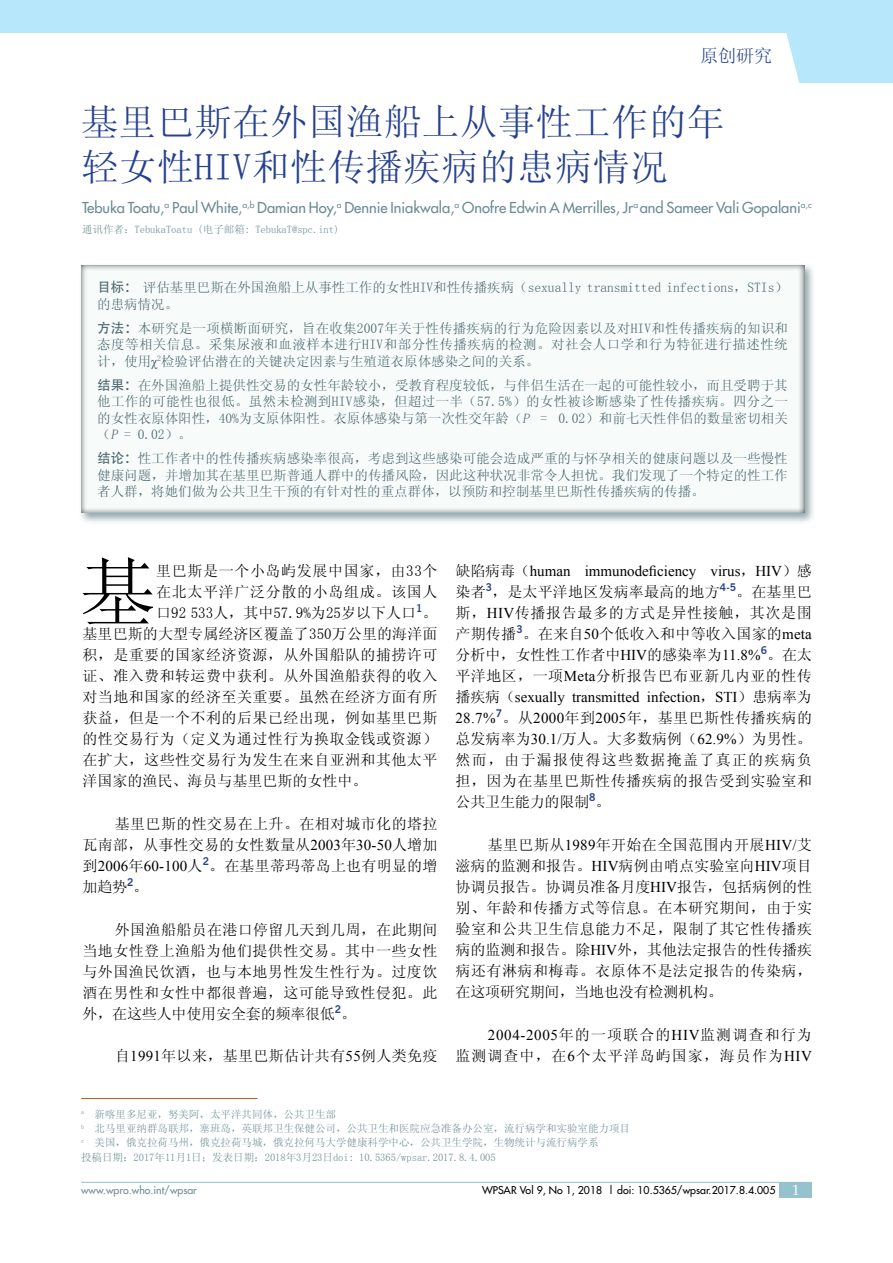
<style>
.page{position:relative;width:893px;height:1263px;background:#fff}
.page>*{position:absolute;margin:0;border:0;box-sizing:border-box;transform-origin:0 0}
.t1{font:76.5px "Sim Sun";color:#000}
.t2{font:37.5px/45px "Sim Sun";letter-spacing:.01em;color:#25408f}
.t3{font:18px "Sim Sun";color:#25408f}
.t4{font:15px/21px "Sim Sun";letter-spacing:.03em;color:#000;text-align:justify}
.t5{font:15px "Times New Roman";color:#000}
.t6{font:15px/21px "Sim Sun";letter-spacing:.07em;color:#000;text-align:right}
.t7{font:15px "Sim Sun";color:#000}
.t8{font:15px "Sim Sun";letter-spacing:.005em;color:#000}
.t9{font:14.7px "Futura LT";color:#6b8c93}
.t10{font:13.5px/16.5px "Sim Sun";color:#4b656a;text-align:justify}
.t11{font:10.5px/14.2px "Sim Sun";color:#6b8c93}
.t12{font:10.5px "Futura LT";color:#000}
.t13{font:10.5px "Futura LT";color:#6b8c93}
.s1{font-family:"Adobe Heiti Std"}
.s2{font-family:"Times New Roman"}
.s3{font-style:italic}
.s4{font-family:"Sim Sun"}
.s5{font-family:"Palatino";font-size:15px;color:#fff}
</style>
<div class="page">
<hr style="left:81px;top:1182px;width:731px;height:1px;background:#96c2cd">
<div style="left:780px;top:1182px;width:32px;height:15px;background:#96c2cd"></div>
<div style="left:0;top:0;width:893px;height:82px;background:#b6e7fa"></div>
<div style="left:0;top:33px;width:800px;height:50px;background:#fff"></div>
<hr style="left:81px;top:1098px;width:177px;height:1px;background:#b66113">
<div style="left:79px;top:263px;width:737px;height:262px;background:#6b8c93;opacity:.75"></div>
<div style="left:68px;top:255px;width:750px;height:259px;background:#f7fcfb"></div>
<p class="t3" style="left:700px;top:47px;width:73px">原创研究</p>
<h2 class="t2" style="left:81px;top:99px;width:645px">基里巴斯在外国渔船上从事性工作的年轻女性HIV和性传播疾病的患病情况</h2>
<p class="t9" style="left:82px;top:198px;width:731px">Tebuka Toatu,<sup>a</sup> Paul White,<sup>a,b</sup> Damian Hoy,<sup>a</sup> Dennie Iniakwala,<sup>a</sup> Onofre Edwin A Merrilles, Jr<sup>a</sup> and Sameer Vali Gopalani<sup>a,c</sup></p>
<p class="t11" style="left:82px;top:222px;width:259px">通讯作者：TebukaToatu (电子邮箱: TebukaT@spc.int)</p>
<p class="t10" style="left:97px;top:279px;width:692px"><span class="s1">目标：</span> 评估基里巴斯在外国渔船上从事性工作的女性HIV和性传播疾病（sexually transmitted infections，STIs）的患病情况。</p>
<p class="t10" style="left:97px;top:320px;width:692px"><span class="s1">方法：</span>本研究是一项横断面研究，旨在收集2007年关于性传播疾病的行为危险因素以及对HIV和性传播疾病的知识和态度等相关信息。采集尿液和血液样本进行HIV和部分性传播疾病的检测。对社会人口学和行为特征进行描述性统计，使用<span class="s2">χ</span><sup>2</sup>检验评估潜在的关键决定因素与生殖道衣原体感染之间的关系。</p>
<p class="t10" style="left:97px;top:377px;width:692px"><span class="s1">结果：</span>在外国渔船上提供性交易的女性年龄较小，受教育程度较低，与伴侣生活在一起的可能性较小，而且受聘于其他工作的可能性也很低。虽然未检测到HIV感染，但超过一半（57.5%）的女性被诊断感染了性传播疾病。四分之一的女性衣原体阳性，40%为支原体阳性。衣原体感染与第一次性交年龄（<span class="s3">P</span> = 0.02）和前七天性伴侣的数量密切相关（<span class="s3">P</span> = 0.02）。</p>
<p class="t10" style="left:97px;top:450px;width:692px"><span class="s1">结论：</span>性工作者中的性传播疾病感染率很高，考虑到这些感染可能会造成严重的与怀孕相关的健康问题以及一些慢性健康问题，并增加其在基里巴斯普通人群中的传播风险，因此这种状况非常令人担忧。我们发现了一个特定的性工作者人群，将她们做为公共卫生干预的有针对性的重点群体，以预防和控制基里巴斯性传播疾病的传播。</p>
<h1 class="t1" style="left:80px;top:553px;width:78px">基</h1>
<p class="t4" style="left:156px;top:560px;width:283px">里巴斯是一个小岛屿发展中国家，由33个</p>
<p class="t4" style="left:156px;top:581px;width:283px">在北太平洋广泛分散的小岛组成。该国人</p>
<p class="t7" style="left:156px;top:605px;width:283px">口92 533人，其中57.9%为25岁以下人口<sup>1</sup>。</p>
<p class="t8" style="left:82px;top:626px;width:357px">基里巴斯的大型专属经济区覆盖了350万公里的海洋面</p>
<p class="t4" style="left:82px;top:644px;width:356px">积，是重要的国家经济资源，从外国船队的捕捞许可</p>
<p class="t4" style="left:82px;top:665px;width:356px">证、准入费和转运费中获利。从外国渔船获得的收入</p>
<p class="t4" style="left:82px;top:686px;width:356px">对当地和国家的经济至关重要。虽然在经济方面有所</p>
<p class="t4" style="left:82px;top:707px;width:356px">获益，但是一个不利的后果已经出现，例如基里巴斯</p>
<p class="t4" style="left:82px;top:728px;width:356px">的性交易行为（定义为通过性行为换取金钱或资源）</p>
<p class="t4" style="left:82px;top:749px;width:356px">在扩大，这些性交易行为发生在来自亚洲和其他太平</p>
<p class="t7" style="left:82px;top:773px;width:286px">洋国家的渔民、海员与基里巴斯的女性中。</p>
<p class="t4" style="left:82px;top:813px;width:356px;text-indent:32px">基里巴斯的性交易在上升。在相对城市化的塔拉瓦南部，从事性交易的女性数量从<span class="s2">2003</span>年<span class="s2">30-50</span>人增加到<span class="s2">2006</span>年<span class="s2">60-100</span>人<sup>2</sup>。在基里蒂玛蒂岛上也有明显的增加趋势<sup>2</sup>。</p>
<p class="t4" style="left:82px;top:919px;width:356px;text-indent:32px">外国渔船船员在港口停留几天到几周，在此期间当地女性登上渔船为他们提供性交易。其中一些女性与外国渔民饮酒，也与本地男性发生性行为。过度饮酒在男性和女性中都很普遍，这可能导致性侵犯。此外，在这些人中使用安全套的频率很低<sup>2</sup>。</p>
<p class="t4" style="left:115px;top:1045px;width:324px">自<span class="s2">1991</span>年以来，基里巴斯估计共有<span class="s2">55</span>例人类免疫</p>
<p class="t5" style="left:455px;top:561px;width:358px"><span class="s4">缺陷病毒（</span>human immunodeficiency virus<span class="s4">，</span>HIV<span class="s4">）感</span></p>
<p class="t4" style="left:455px;top:581px;width:358px">染者<sup>3</sup>，是太平洋地区发病率最高的地方<sup>4-5</sup>。在基里巴斯，<span class="s2">HIV</span>传播报告最多的方式是异性接触，其次是围产期传播<sup>3</sup>。在来自<span class="s2">50</span>个低收入和中等收入国家的<span class="s2">meta</span>分析中，女性性工作者中<span class="s2">HIV</span>的感染率为<span class="s2">11.8%</span><sup>6</sup>。在太平洋地区，一项<span class="s2">Meta</span>分析报告巴布亚新几内亚的性传</p>
<p class="t5" style="left:455px;top:687px;width:358px"><span class="s4">播疾病（</span>sexually transmitted infection<span class="s4">，</span>STI<span class="s4">）患病率为</span></p>
<p class="t4" style="left:455px;top:707px;width:358px"><span class="s2">28.7%</span><sup>7</sup>。从<span class="s2">2000</span>年到<span class="s2">2005</span>年，基里巴斯性传播疾病的总发病率为<span class="s2">30.1/</span>万人。大多数病例（<span class="s2">62.9%</span>）为男性。然而，由于漏报使得这些数据掩盖了真正的疾病负担，因为在基里巴斯性传播疾病的报告受到实验室和公共卫生能力的限制<sup>8</sup>。</p>
<p class="t4" style="left:455px;top:834px;width:358px;text-indent:32px">基里巴斯从<span class="s2">1989</span>年开始在全国范围内开展<span class="s2">HIV/</span>艾滋病的监测和报告。<span class="s2">HIV</span>病例由哨点实验室向<span class="s2">HIV</span>项目协调员报告。协调员准备月度<span class="s2">HIV</span>报告，包括病例的性别、年龄和传播方式等信息。在本研究期间，由于实验室和公共卫生信息能力不足，限制了其它性传播疾病的监测和报告。除<span class="s2">HIV</span>外，其他法定报告的性传播疾病还有淋病和梅毒。衣原体不是法定报告的传染病，在这项研究期间，当地也没有检测机构。</p>
<p class="t6" style="left:455px;top:1024px;width:358px"><span class="s2">2004-2005</span>年的一项联合的<span class="s2">HIV</span>监测调查和行为<br>监测调查中，在<span class="s2">6</span>个太平洋岛屿国家，海员作为<span class="s2">HIV</span></p>
<p class="t11" style="left:81px;top:1107px;width:551px"><sup>a</sup> 新喀里多尼亚，努美阿，太平洋共同体，公共卫生部<br><sup>b</sup> 北马里亚纳群岛联邦，塞班岛，英联邦卫生保健公司，公共卫生和医院应急准备办公室，流行病学和实验室能力项目<sup>c</sup> 美国，俄克拉荷马州，俄克拉荷马城，俄克拉何马大学健康科学中心，公共卫生学院，生物统计与流行病学系<br>投稿日期：2017年11月1日；发表日期：2018年3月23日doi: 10.5365/wpsar.2017.8.4.005</p>
<p class="t13" style="left:81px;top:1183px;width:117px">www.wpro.who.int/wpsar</p>
<p class="t12" style="left:482px;top:1184px;width:319px">WPSAR Vol 9, No 1, 2018 | doi: 10.5365/wpsar.2017.8.4.005 <span class="s5">1</span></p>
</div>
